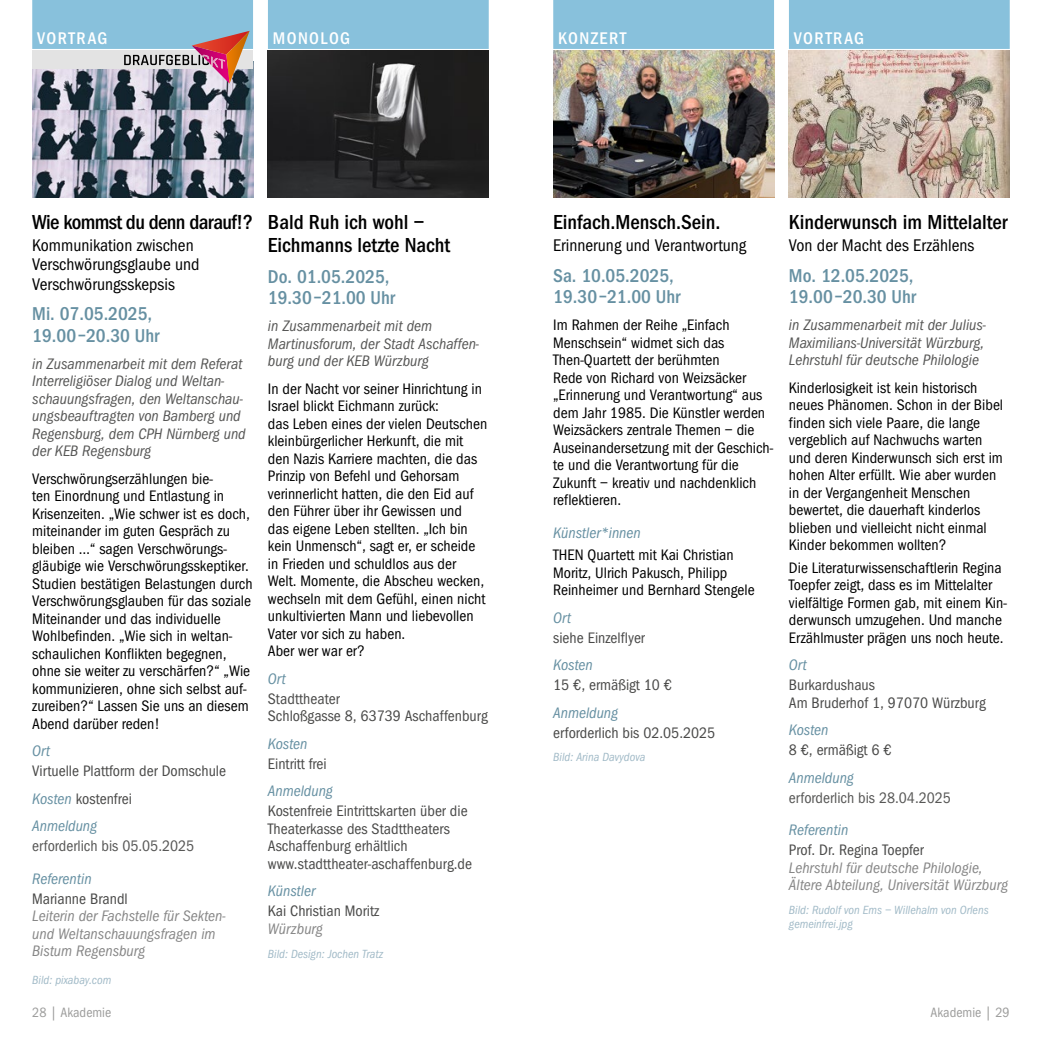
<style>
.page{position:relative;width:1042px;height:1042px;background:#fff}
.page>*{position:absolute;margin:0;border:0;box-sizing:border-box;transform-origin:0 0}
.t1{font:21px/22.8px "Franklin Goth EFTU Med Con";color:#000}
.t2{font:21px "Franklin Goth EFTU Med Con";letter-spacing:-.03em;color:#000}
.t3{font:19.25px/21px "Franklin Goth EFTU Med Con";color:#6690a2}
.t4{font:17.5px/19.2px "Franklin Goth EFTU Book Con";color:#000}
.t5{font:17.5px "Franklin Goth EFTU Med Con";letter-spacing:.08em;color:#fff}
.t6{font:15.75px/17.5px "Franklin Goth EFTU Book Con";color:#000}
.t7{font:15.75px/17.5px "Franklin Goth EFTU Book Con";color:#4a4a49}
.t8{font:15.75px/17.5px "Franklin Goth EFTU Book Con Ita";color:#575756}
.t9{font:15.75px/17.5px "Franklin Goth EFTU Book Con Ita";color:#878787}
.t10{font:15.75px "Franklin Goth EFTU Book Con Ita";color:#6690a2}
.t11{font:15.75px "Franklin Goth EFTU Book Con";color:#575756}
.t12{font:14px "Franklin Goth EFTU Book Con";color:#9d9d9c}
.t13{font:12.25px/14px "Franklin Goth EFTU Book Con Ita";color:#a1bac7}
.s1{font-family:"Franklin Goth EFTU Book Con Ita";color:#6690a2}
</style>
<div class="page">
<div style="left:553px;top:0;width:221px;height:49px;background:#88c1dc"></div>
<img style="left:553px;top:51px;width:221px;height:146px">
<div style="left:789px;top:0;width:220px;height:49px;background:#88c1dc"></div>
<img style="left:789px;top:51px;width:220px;height:146px">
<div style="left:32px;top:0;width:221px;height:49px;background:#88c1dc"></div>
<img style="left:32px;top:69px;width:221px;height:128px">
<div style="left:268px;top:0;width:221px;height:49px;background:#88c1dc"></div>
<img style="left:268px;top:51px;width:221px;height:146px">
<div style="left:32px;top:51px;width:221px;height:18px;background:#e3e3e3"></div>
<img style="left:124px;top:31px;width:126px;height:53px">
<p class="t5" style="left:37px;top:28px;width:72px">VORTRAG</p>
<p class="t5" style="left:273px;top:28px;width:79px">MONOLOG</p>
<p class="t5" style="left:558px;top:28px;width:70px">KONZERT</p>
<p class="t5" style="left:794px;top:28px;width:72px">VORTRAG</p>
<h1 class="t2" style="left:32px;top:210px;width:222px">Wie kommst du denn darauf!?</h1>
<p class="t4" style="left:32px;top:236px;width:169px">Kommunikation zwischen<br>Verschwörungsglaube und<br>Verschwörungsskepsis</p>
<p class="t3" style="left:32px;top:304px;width:129px">Mi. 07.05.2025,<br>19.00–20.30 Uhr</p>
<p class="t8" style="left:32px;top:355px;width:215px">in Zusammenarbeit mit dem Referat<br>Interreligiöser Dialog und Weltan&shy;schauungsfragen, den Weltanschau&shy;ungsbeauftragten von Bamberg und<br>Regensburg, dem CPH Nürnberg und der KEB Regensburg</p>
<p class="t6" style="left:32px;top:470px;width:222px">Verschwörungserzählungen bie-<br>ten Einordnung und Entlastung in Krisenzeiten. „Wie schwer ist es doch, miteinander im guten Gespräch zu bleiben …“ sagen Verschwörungs&shy;gläubige wie Verschwörungsskeptiker.<br>Studien bestätigen Belastungen durch Verschwörungsglauben für das soziale Miteinander und das individuelle Wohlbefinden. „Wie sich in weltan&shy;schaulichen Konflikten begegnen, ohne sie weiter zu verschärfen?“ „Wie kommunizieren, ohne sich selbst auf&shy;zureiben?“ Lassen Sie uns an diesem Abend darüber reden!</p>
<p class="t10" style="left:32px;top:742px;width:19px">Ort</p>
<p class="t7" style="left:32px;top:757px;width:195px;line-height:27.5px">Virtuelle Plattform der Domschule<br><span class="s1">Kosten</span> kostenfrei</p>
<p class="t10" style="left:32px;top:817px;width:66px">Anmeldung</p>
<p class="t11" style="left:32px;top:837px;width:164px">erforderlich bis 05.05.2025</p>
<p class="t10" style="left:32px;top:869px;width:61px">Referentin</p>
<p class="t7" style="left:32px;top:890px;width:97px">Marianne Brandl</p>
<p class="t9" style="left:32px;top:907px;width:195px">Leiterin der Fachstelle für Sekten&shy;und Weltanschauungsfragen im<br>Bistum Regensburg</p>
<p class="t13" style="left:32px;top:972px;width:81px">Bild: pixabay.com</p>
<h1 class="t1" style="left:268px;top:211px;width:184px">Bald Ruh ich wohl –<br>Eichmanns letzte Nacht</h1>
<p class="t3" style="left:268px;top:266px;width:129px">Do. 01.05.2025,<br>19.30–21.00 Uhr</p>
<p class="t8" style="left:268px;top:317px;width:213px">in Zusammenarbeit mit dem<br>Martinusforum, der Stadt Aschaffen&shy;burg und der KEB Würzburg</p>
<p class="t6" style="left:268px;top:380px;width:221px">In der Nacht vor seiner Hinrichtung in Israel blickt Eichmann zurück:<br>das Leben eines der vielen Deutschen kleinbürgerlicher Herkunft, die mit den Nazis Karriere machten, die das Prinzip von Befehl und Gehorsam verinnerlicht hatten, die den Eid auf den Führer über ihr Gewissen und<br>das eigene Leben stellten. „Ich bin kein Unmensch“, sagt er, er scheide in Frieden und schuldlos aus der Welt. Momente, die Abscheu wecken, wechseln mit dem Gefühl, einen nicht unkultivierten Mann und liebevollen Vater vor sich zu haben.<br>Aber wer war er?</p>
<p class="t10" style="left:268px;top:669px;width:19px">Ort</p>
<p class="t7" style="left:268px;top:690px;width:221px">Stadttheater<br>Schloßgasse 8, 63739 Aschaffenburg</p>
<p class="t10" style="left:268px;top:734px;width:41px">Kosten</p>
<p class="t7" style="left:268px;top:755px;width:60px">Eintritt frei</p>
<p class="t10" style="left:268px;top:782px;width:66px">Anmeldung</p>
<p class="t7" style="left:268px;top:802px;width:205px">Kostenfreie Eintrittskarten über die Theaterkasse des Stadttheaters Aschaffenburg erhältlich www.stadttheater-aschaffenburg.de</p>
<p class="t10" style="left:268px;top:882px;width:49px">Künstler</p>
<p class="t7" style="left:268px;top:902px;width:113px">Kai Christian Moritz</p>
<p class="t9" style="left:268px;top:919px;width:56px">Würzburg</p>
<p class="t13" style="left:268px;top:946px;width:117px">Bild: Design: Jochen Tratz</p>
<h1 class="t1" style="left:553px;top:211px;width:169px">Einfach.Mensch.Sein.</h1>
<p class="t4" style="left:553px;top:236px;width:195px">Erinnerung und Verantwortung</p>
<p class="t3" style="left:553px;top:265px;width:129px">Sa. 10.05.2025,<br>19.30–21.00 Uhr</p>
<p class="t6" style="left:553px;top:317px;width:222px">Im Rahmen der Reihe „Einfach<br>Menschsein“ widmet sich das<br>Then-Quartett der berühmten<br>Rede von Richard von Weizsäcker „Erinnerung und Verantwortung“ aus dem Jahr 1985. Die Künstler werden<br>Weizsäckers zentrale Themen – die<br>Auseinandersetzung mit der Geschich&shy;te und die Verantwortung für die<br>Zukunft – kreativ und nachdenklich reflektieren.</p>
<p class="t10" style="left:553px;top:523px;width:89px">Künstler*innen</p>
<p class="t6" style="left:553px;top:546px;width:203px">THEN Quartett mit Kai Christian<br>Moritz, Ulrich Pakusch, Philipp<br>Reinheimer und Bernhard Stengele</p>
<p class="t10" style="left:553px;top:608px;width:19px">Ort</p>
<p class="t7" style="left:553px;top:629px;width:93px">siehe Einzelflyer</p>
<p class="t10" style="left:553px;top:656px;width:41px">Kosten</p>
<p class="t7" style="left:553px;top:676px;width:120px">15 €, ermäßigt 10 €</p>
<p class="t10" style="left:553px;top:703px;width:66px">Anmeldung</p>
<p class="t7" style="left:553px;top:724px;width:164px">erforderlich bis 02.05.2025</p>
<p class="t13" style="left:553px;top:750px;width:94px">Bild: Arina Davydova</p>
<h1 class="t1" style="left:789px;top:211px;width:220px">Kinderwunsch im Mittelalter</h1>
<p class="t4" style="left:789px;top:236px;width:187px">Von der Macht des Erzählens</p>
<p class="t3" style="left:789px;top:265px;width:129px">Mo. 12.05.2025,<br>19.00–20.30 Uhr</p>
<p class="t8" style="left:789px;top:316px;width:199px">in Zusammenarbeit mit der Julius-<br>Maximilians-Universität Würzburg,<br>Lehrstuhl für deutsche Philologie</p>
<p class="t6" style="left:789px;top:379px;width:216px">Kinderlosigkeit ist kein historisch neues Phänomen. Schon in der Bibel finden sich viele Paare, die lange vergeblich auf Nachwuchs warten und deren Kinderwunsch sich erst im hohen Alter erfüllt. Wie aber wurden in der Vergangenheit Menschen bewertet, die dauerhaft kinderlos blieben und vielleicht nicht einmal Kinder bekommen wollten?</p>
<p class="t6" style="left:789px;top:559px;width:219px">Die Literaturwissenschaftlerin Regina Toepfer zeigt, dass es im Mittelalter vielfältige Formen gab, mit einem Kin&shy;derwunsch umzugehen. Und manche Erzählmuster prägen uns noch heute.</p>
<p class="t10" style="left:789px;top:656px;width:19px">Ort</p>
<p class="t7" style="left:789px;top:676px;width:198px">Burkardushaus<br>Am Bruderhof 1, 97070 Würzburg</p>
<p class="t10" style="left:789px;top:721px;width:41px">Kosten</p>
<p class="t7" style="left:789px;top:741px;width:104px">8 €, ermäßigt 6 €</p>
<p class="t10" style="left:789px;top:768px;width:66px">Anmeldung</p>
<p class="t11" style="left:789px;top:788px;width:164px">erforderlich bis 28.04.2025</p>
<p class="t10" style="left:789px;top:821px;width:61px">Referentin</p>
<p class="t7" style="left:789px;top:841px;width:136px">Prof. Dr. Regina Toepfer</p>
<p class="t9" style="left:789px;top:858px;width:221px">Lehrstuhl für deutsche Philologie,<br>Ältere Abteilung, Universität Würzburg</p>
<p class="t13" style="left:789px;top:903px;width:201px">Bild: Rudolf von Ems – Willehalm von Orlens gemeinfrei.jpg</p>
<p class="t12" style="left:32px;top:1004px;width:81px">28 | Akademie</p>
<p class="t12" style="left:930px;top:1004px;width:81px">Akademie | 29</p>
</div>
